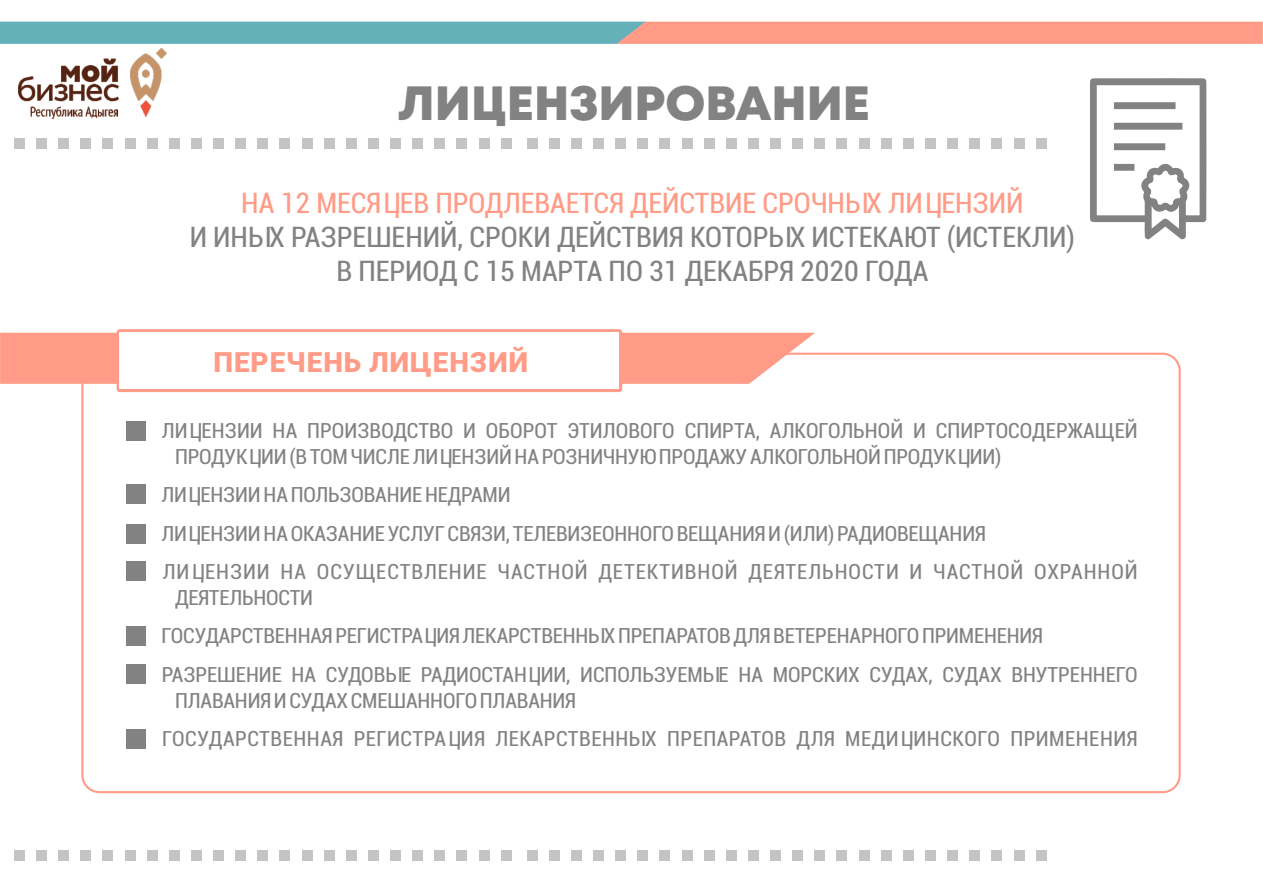
<style>
.page{position:relative;width:1263px;height:893px;background:#fff}
.page>*{position:absolute;margin:0;border:0;box-sizing:border-box;transform-origin:0 0}
.t1{font:48px "Mont Heavy DEMO";color:#818281}
.t2{font:condensed 28.5px/34px "Roboto";color:#818281;text-align:center}
.t3{font:condensed 28.5px "Roboto";color:#ff9b86}
.t4{font:900 27.9px "Roboto";letter-spacing:.035em;color:#ff9b86}
.t5{font:condensed 21px/38.5px "Roboto";color:#818281}
.t6{font:condensed 21px/38.5px "Roboto";letter-spacing:.025em;color:#818281}
</style>
<div class="page">
<div style="left:81px;top:353px;width:1100px;height:440px;background:#fff;border:2px solid #ff9b86;border-radius:17px"></div>
<div style="left:14px;top:138px;width:11px;height:11px;background:#c4c4c5"></div>
<div style="left:36px;top:138px;width:11px;height:11px;background:#c4c4c5"></div>
<div style="left:58px;top:138px;width:11px;height:11px;background:#c4c4c5"></div>
<div style="left:81px;top:138px;width:10px;height:11px;background:#c4c4c5"></div>
<div style="left:103px;top:138px;width:10px;height:11px;background:#c4c4c5"></div>
<div style="left:125px;top:138px;width:10px;height:11px;background:#c4c4c5"></div>
<div style="left:147px;top:138px;width:10px;height:11px;background:#c4c4c5"></div>
<div style="left:169px;top:138px;width:11px;height:11px;background:#c4c4c5"></div>
<div style="left:191px;top:138px;width:11px;height:11px;background:#c4c4c5"></div>
<div style="left:213px;top:138px;width:11px;height:11px;background:#c4c4c5"></div>
<div style="left:235px;top:138px;width:11px;height:11px;background:#c4c4c5"></div>
<div style="left:258px;top:138px;width:10px;height:11px;background:#c4c4c5"></div>
<div style="left:280px;top:138px;width:10px;height:11px;background:#c4c4c5"></div>
<div style="left:302px;top:138px;width:10px;height:11px;background:#c4c4c5"></div>
<div style="left:324px;top:138px;width:10px;height:11px;background:#c4c4c5"></div>
<div style="left:346px;top:138px;width:10px;height:11px;background:#c4c4c5"></div>
<div style="left:368px;top:138px;width:11px;height:11px;background:#c4c4c5"></div>
<div style="left:390px;top:138px;width:11px;height:11px;background:#c4c4c5"></div>
<div style="left:412px;top:138px;width:11px;height:11px;background:#c4c4c5"></div>
<div style="left:435px;top:138px;width:10px;height:11px;background:#c4c4c5"></div>
<div style="left:457px;top:138px;width:10px;height:11px;background:#c4c4c5"></div>
<div style="left:479px;top:138px;width:10px;height:11px;background:#c4c4c5"></div>
<div style="left:501px;top:138px;width:10px;height:11px;background:#c4c4c5"></div>
<div style="left:527px;top:138px;width:10px;height:11px;background:#c4c4c5"></div>
<div style="left:549px;top:138px;width:10px;height:11px;background:#c4c4c5"></div>
<div style="left:571px;top:138px;width:11px;height:11px;background:#c4c4c5"></div>
<div style="left:593px;top:138px;width:11px;height:11px;background:#c4c4c5"></div>
<div style="left:615px;top:138px;width:11px;height:11px;background:#c4c4c5"></div>
<div style="left:638px;top:138px;width:10px;height:11px;background:#c4c4c5"></div>
<div style="left:660px;top:138px;width:10px;height:11px;background:#c4c4c5"></div>
<div style="left:682px;top:138px;width:10px;height:11px;background:#c4c4c5"></div>
<div style="left:704px;top:138px;width:10px;height:11px;background:#c4c4c5"></div>
<div style="left:726px;top:138px;width:10px;height:11px;background:#c4c4c5"></div>
<div style="left:748px;top:138px;width:11px;height:11px;background:#c4c4c5"></div>
<div style="left:770px;top:138px;width:11px;height:11px;background:#c4c4c5"></div>
<div style="left:792px;top:138px;width:11px;height:11px;background:#c4c4c5"></div>
<div style="left:814px;top:138px;width:11px;height:11px;background:#c4c4c5"></div>
<div style="left:837px;top:138px;width:10px;height:11px;background:#c4c4c5"></div>
<div style="left:859px;top:138px;width:10px;height:11px;background:#c4c4c5"></div>
<div style="left:881px;top:138px;width:10px;height:11px;background:#c4c4c5"></div>
<div style="left:903px;top:138px;width:11px;height:11px;background:#c4c4c5"></div>
<div style="left:925px;top:138px;width:11px;height:11px;background:#c4c4c5"></div>
<div style="left:947px;top:138px;width:11px;height:11px;background:#c4c4c5"></div>
<div style="left:970px;top:138px;width:10px;height:11px;background:#c4c4c5"></div>
<div style="left:992px;top:138px;width:10px;height:11px;background:#c4c4c5"></div>
<div style="left:1014px;top:138px;width:10px;height:11px;background:#c4c4c5"></div>
<div style="left:1036px;top:138px;width:10px;height:11px;background:#c4c4c5"></div>
<div style="left:14px;top:850px;width:11px;height:11px;background:#c4c4c5"></div>
<div style="left:36px;top:850px;width:11px;height:11px;background:#c4c4c5"></div>
<div style="left:58px;top:850px;width:11px;height:11px;background:#c4c4c5"></div>
<div style="left:81px;top:850px;width:10px;height:11px;background:#c4c4c5"></div>
<div style="left:103px;top:850px;width:10px;height:11px;background:#c4c4c5"></div>
<div style="left:125px;top:850px;width:10px;height:11px;background:#c4c4c5"></div>
<div style="left:147px;top:850px;width:10px;height:11px;background:#c4c4c5"></div>
<div style="left:169px;top:850px;width:11px;height:11px;background:#c4c4c5"></div>
<div style="left:191px;top:850px;width:11px;height:11px;background:#c4c4c5"></div>
<div style="left:213px;top:850px;width:11px;height:11px;background:#c4c4c5"></div>
<div style="left:235px;top:850px;width:11px;height:11px;background:#c4c4c5"></div>
<div style="left:258px;top:850px;width:10px;height:11px;background:#c4c4c5"></div>
<div style="left:280px;top:850px;width:10px;height:11px;background:#c4c4c5"></div>
<div style="left:302px;top:850px;width:10px;height:11px;background:#c4c4c5"></div>
<div style="left:324px;top:850px;width:10px;height:11px;background:#c4c4c5"></div>
<div style="left:346px;top:850px;width:10px;height:11px;background:#c4c4c5"></div>
<div style="left:368px;top:850px;width:11px;height:11px;background:#c4c4c5"></div>
<div style="left:390px;top:850px;width:11px;height:11px;background:#c4c4c5"></div>
<div style="left:412px;top:850px;width:11px;height:11px;background:#c4c4c5"></div>
<div style="left:435px;top:850px;width:10px;height:11px;background:#c4c4c5"></div>
<div style="left:457px;top:850px;width:10px;height:11px;background:#c4c4c5"></div>
<div style="left:479px;top:850px;width:10px;height:11px;background:#c4c4c5"></div>
<div style="left:501px;top:850px;width:10px;height:11px;background:#c4c4c5"></div>
<div style="left:527px;top:850px;width:10px;height:11px;background:#c4c4c5"></div>
<div style="left:549px;top:850px;width:10px;height:11px;background:#c4c4c5"></div>
<div style="left:571px;top:850px;width:11px;height:11px;background:#c4c4c5"></div>
<div style="left:593px;top:850px;width:11px;height:11px;background:#c4c4c5"></div>
<div style="left:615px;top:850px;width:11px;height:11px;background:#c4c4c5"></div>
<div style="left:638px;top:850px;width:10px;height:11px;background:#c4c4c5"></div>
<div style="left:660px;top:850px;width:10px;height:11px;background:#c4c4c5"></div>
<div style="left:682px;top:850px;width:10px;height:11px;background:#c4c4c5"></div>
<div style="left:704px;top:850px;width:10px;height:11px;background:#c4c4c5"></div>
<div style="left:726px;top:850px;width:10px;height:11px;background:#c4c4c5"></div>
<div style="left:748px;top:850px;width:11px;height:11px;background:#c4c4c5"></div>
<div style="left:770px;top:850px;width:11px;height:11px;background:#c4c4c5"></div>
<div style="left:792px;top:850px;width:11px;height:11px;background:#c4c4c5"></div>
<div style="left:814px;top:850px;width:11px;height:11px;background:#c4c4c5"></div>
<div style="left:837px;top:850px;width:10px;height:11px;background:#c4c4c5"></div>
<div style="left:859px;top:850px;width:10px;height:11px;background:#c4c4c5"></div>
<div style="left:881px;top:850px;width:10px;height:11px;background:#c4c4c5"></div>
<div style="left:903px;top:850px;width:11px;height:11px;background:#c4c4c5"></div>
<div style="left:925px;top:850px;width:11px;height:11px;background:#c4c4c5"></div>
<div style="left:947px;top:850px;width:11px;height:11px;background:#c4c4c5"></div>
<div style="left:970px;top:850px;width:10px;height:11px;background:#c4c4c5"></div>
<div style="left:992px;top:850px;width:10px;height:11px;background:#c4c4c5"></div>
<div style="left:1014px;top:850px;width:10px;height:11px;background:#c4c4c5"></div>
<div style="left:1036px;top:850px;width:10px;height:11px;background:#c4c4c5"></div>
<svg style="left:0;top:22px;width:1263px;height:22px;background:#b1a6a0"></svg>
<svg style="left:0;top:333px;width:815px;height:51px;background:#ffa592"></svg>
<div style="left:117px;top:329px;width:505px;height:63px;border:6px solid #ff9b86"></div>
<div style="left:120px;top:332px;width:499px;height:57px;background:#fff"></div>
<div style="left:127px;top:421px;width:19px;height:19px;background:#818281"></div>
<svg style="left:1090px;top:78px;width:116px;height:161px"></svg>
<div style="left:127px;top:484px;width:19px;height:19px;background:#818281"></div>
<div style="left:127px;top:524px;width:19px;height:19px;background:#818281"></div>
<div style="left:127px;top:562px;width:19px;height:19px;background:#818281"></div>
<div style="left:127px;top:626px;width:19px;height:19px;background:#818281"></div>
<div style="left:127px;top:664px;width:19px;height:19px;background:#818281"></div>
<div style="left:127px;top:729px;width:19px;height:19px;background:#818281"></div>
<img style="left:18px;top:48px;width:148px;height:70px">
<h1 class="t1" style="left:398px;top:85px;width:474px">ЛИЦЕНЗИРОВАНИЕ</h1>
<h2 class="t3" style="left:241px;top:192px;width:784px">НА 12 МЕСЯЦЕВ ПРОДЛЕВАЕТСЯ ДЕЙСТВИЕ СРОЧНЫХ ЛИЦЕНЗИЙ</h2>
<h2 class="t2" style="left:190px;top:223px;width:887px">И ИНЫХ РАЗРЕШЕНИЙ, СРОКИ ДЕЙСТВИЯ КОТОРЫХ ИСТЕКАЮТ (ИСТЕКЛИ)<br>В ПЕРИОД С 15 МАРТА ПО 31 ДЕКАБРЯ 2020 ГОДА</h2>
<h3 class="t4" style="left:213px;top:351px;width:316px">ПЕРЕЧЕНЬ ЛИЦЕНЗИЙ</h3>
<p class="t5" style="left:175px;top:420px;width:964px;line-height:25.7px;text-indent:-13px">ЛИЦЕНЗИИ НА ПРОИЗВОДСТВО И ОБОРОТ ЭТИЛОВОГО СПИРТА, АЛКОГОЛЬНОЙ И СПИРТОСОДЕРЖАЩЕЙ<br>ПРОДУКЦИИ(В ТОМЧИСЛЕЛИЦЕНЗИЙНАРОЗНИЧНУЮПРОДАЖУАЛКОГОЛЬНОЙПРОДУКЦИИ)</p>
<p class="t5" style="left:162px;top:478px;width:977px">ЛИЦЕНЗИИНАПОЛЬЗОВАНИЕНЕДРАМИ<br>ЛИЦЕНЗИИНАОКАЗАНИЕУСЛУГСВЯЗИ, ТЕЛЕВИЗЕОННОГОВЕЩАНИЯИ (ИЛИ) РАДИОВЕЩАНИЯ<br>ЛИЦЕНЗИИ НА ОСУЩЕСТВЛЕНИЕ ЧАСТНОЙ ДЕТЕКТИВНОЙ ДЕЯТЕЛЬНОСТИ И ЧАСТНОЙ ОХРАННОЙ</p>
<p class="t5" style="left:162px;top:580px;width:977px;text-indent:14px">ДЕЯТЕЛЬНОСТИ<br>ГОСУДАРСТВЕННАЯРЕГИСТРАЦИЯЛЕКАРСТВЕННЫХПРЕПАРАТОВДЛЯВЕТЕРЕНАРНОГОПРИМЕНЕНИЯ<br>РАЗРЕШЕНИЕ НА СУДОВЫЕ РАДИОСТАНЦИИ, ИСПОЛЬЗУЕМЫЕ НА МОРСКИХ СУДАХ, СУДАХ ВНУТРЕННЕГО</p>
<p class="t6" style="left:162px;top:683px;width:977px;text-indent:13px">ПЛАВАНИЯИ СУДАХСМЕШАННОГОПЛАВАНИЯ<br>ГОСУДАРСТВЕННАЯ РЕГИСТРАЦИЯ ЛЕКАРСТВЕННЫХ ПРЕПАРАТОВ ДЛЯ МЕДИЦИНСКОГО ПРИМЕНЕНИЯ</p>
</div>
